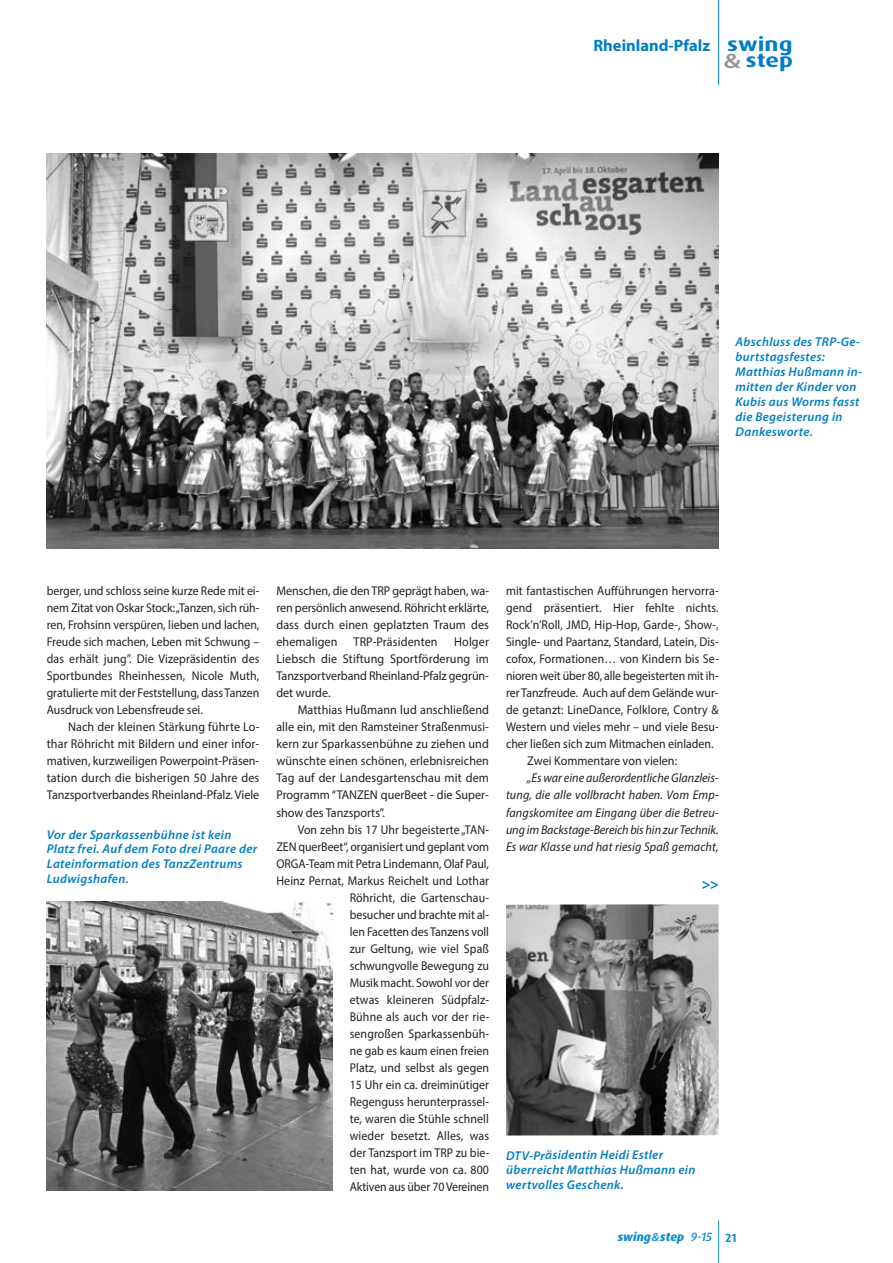
<style>
.page{position:relative;width:893px;height:1263px;background:#fff}
.page>*{position:absolute;margin:0;border:0;box-sizing:border-box;transform-origin:0 0}
.t1{font:700 19.5px/15.8px "Dax OT";color:#007ec5;scale:1.25 1}
.t2{font:700 16.5px "Myriad Pro";color:#007ec5}
.t3{font:700 15px "Myriad Pro";color:#007ec5;scale:.95 1}
.t4{font:12.75px/17px "Myriad Pro";color:#231f20;text-align:justify;scale:.93 1}
.t5{font:12.75px/17px "Myriad Pro";color:#231f20;text-align:justify;scale:.95 1}
.t6{font:italic 600 12.75px/14.9px "Myriad Pro";letter-spacing:.025em;color:#007ec5}
.t7{font:italic 12.75px/17px "Myriad Pro";letter-spacing:.01em;color:#231f20;text-align:justify;scale:.95 1}
.t8{font:italic 800 12px "Dax OT";color:#178dce}
.s1{font-family:"Myriad Pro";font-weight:600;font-size:21px;color:#939598}
.s2{font-family:"Myriad Pro";font-weight:600}
.s3{font-weight:500}
.s4{font-weight:700;font-style:normal}
</style>
<div class="page">
<hr style="left:718px;top:1220px;width:1px;height:43px;background:#178dce">
<hr style="left:718px;top:0;width:1px;height:85px;background:#007ec5">
<img style="left:47px;top:153px;width:672px;height:396px">
<img style="left:506px;top:904px;width:213px;height:231px">
<img style="left:47px;top:901px;width:286px;height:290px">
<p class="t2" style="left:593px;top:39px;width:118px">Rheinland-Pfalz</p>
<h1 class="t1" style="left:724px;top:38px;width:57px">swing <span class="s1">&amp;</span> step</h1>
<p class="t6" style="left:736px;top:336px;width:128px">Abschluss des TRP-Ge&shy;burtstagsfestes:<br>Matthias Hußmann in&shy;mitten der Kinder von<br>Kubis aus Worms fasst die Begeisterung in<br>Dankesworte.</p>
<p class="t4" style="left:47px;top:584px;width:230px">berger, und schloss seine kurze Rede mit ei&shy;nem Zitat von Oskar Stock: „Tanzen, sich rüh&shy;ren, Frohsinn verspüren, lieben und lachen, Freude sich machen, Leben mit Schwung – das erhält jung”. Die Vizepräsidentin des Sportbundes Rheinhessen, Nicole Muth, gratulierte mit der Feststellung, dass Tanzen Ausdruck von Lebensfreude sei.</p>
<p class="t5" style="left:47px;top:720px;width:225px;text-indent:21px">Nach der kleinen Stärkung führte Lo&shy;thar Röhricht mit Bildern und einer infor&shy;mativen, kurzweiligen Powerpoint-Präsen&shy;tation durch die bisherigen 50 Jahre des Tanzsportverbandes Rheinland-Pfalz. Viele</p>
<p class="t6" style="left:47px;top:828px;width:212px">Vor der Sparkassenbühne ist kein<br>Platz frei. Auf dem Foto drei Paare der<br>Lateinformation des TanzZentrums<br>Ludwigshafen.</p>
<p class="t5" style="left:276px;top:584px;width:225px">Menschen, die den TRP geprägt haben, wa&shy;ren persönlich anwesend. Röhricht erklärte, dass durch einen geplatzten Traum des ehemaligen</p>
<p class="t5" style="left:276px;top:635px;width:225px;text-indent:178px">Holger Liebsch die Stiftung Sportförderung im Tanzsportverband Rheinland-Pfalz gegrün&shy;det wurde.</p>
<p class="t5" style="left:276px;top:703px;width:225px;text-indent:21px">Matthias Hußmann lud anschließend alle ein, mit den Ramsteiner Straßenmusi&shy;kern zur Sparkassenbühne zu ziehen und wünschte einen schönen, erlebnisreichen Tag auf der Landesgartenschau mit dem Programm “TANZEN querBeet - die Super&shy;show des Tanzsports”.</p>
<p class="t4" style="left:276px;top:822px;width:230px;text-align:right">Von zehn bis 17 Uhr begeisterte „TAN-<br>ZEN querBeet“, organisiert und geplant vom<br>ORGA-Team mit Petra Lindemann, Olaf Paul,<br>Heinz Pernat, Markus Reichelt und Lothar<br>Röhricht, die Gartenschau-<br>besucher und brachte mit al-<br>len Facetten des Tanzens voll<br>zur Geltung, wie viel Spaß<br>schwungvolle Bewegung zu<br>Musik macht. Sowohl vor der<br>etwas kleineren Südpfalz-<br>Bühne als auch vor der rie-<br>sengroßen Sparkassenbüh-<br>ne gab es kaum einen freien<br>Platz, und selbst als gegen<br>15 Uhr ein ca. dreiminütiger<br>Regenguss herunterprassel-<br>te, waren die Stühle schnell<br>wieder besetzt. Alles, was<br>der Tanzsport im TRP zu bie-<br>ten hat, wurde von ca. 800<br>Aktiven aus über 70 Vereinen</p>
<p class="t5" style="left:354px;top:635px;width:90px">TRP-Präsidenten</p>
<p class="t4" style="left:506px;top:584px;width:230px">mit fantastischen Aufführungen hervorra-</p>
<p class="t4" style="left:506px;top:601px;width:230px">gend präsentiert. Hier fehlte nichts.</p>
<p class="t4" style="left:506px;top:618px;width:230px">Rock’n’Roll, JMD, Hip-Hop, Garde-, Show-,</p>
<p class="t4" style="left:506px;top:635px;width:230px">Single- und Paartanz, Standard, Latein, Dis-</p>
<p class="t4" style="left:506px;top:652px;width:230px">cofox, Formationen… von Kindern bis Se-</p>
<p class="t4" style="left:506px;top:669px;width:230px">nioren weit über 80, alle begeisterten mit ih-</p>
<p class="t4" style="left:506px;top:686px;width:230px">rer Tanzfreude. Auch auf dem Gelände wur-</p>
<p class="t4" style="left:506px;top:703px;width:230px">de getanzt: LineDance, Folklore, Contry &amp;</p>
<p class="t4" style="left:506px;top:720px;width:230px">Western und vieles mehr – und viele Besu-</p>
<p class="t4" style="left:506px;top:737px;width:225px">cher ließen sich zum Mitmachen einladen.</p>
<p class="t5" style="left:527px;top:754px;width:159px">Zwei Kommentare von vielen:</p>
<p class="t7" style="left:506px;top:771px;width:225px;text-indent:21px">„Es war eine außerordentliche Glanzleis&shy;tung, die alle vollbracht haben. Vom Emp&shy;fangskomitee am Eingang über die Betreu&shy;ung im Backstage-Bereich bis hin zur Technik.<br>Es war Klasse und hat riesig Spaß gemacht,</p>
<p class="t3" style="left:702px;top:878px;width:19px">&gt;&gt;</p>
<p class="t6" style="left:506px;top:1149px;width:191px">DTV-Präsidentin Heidi Estler überreicht Matthias Hußmann ein wertvolles Geschenk.</p>
<p class="t8" style="left:618px;top:1230px;width:120px">swing<span class="s2">&amp;</span>step <span class="s3">9-15</span> <span class="s4">21</span></p>
</div>
